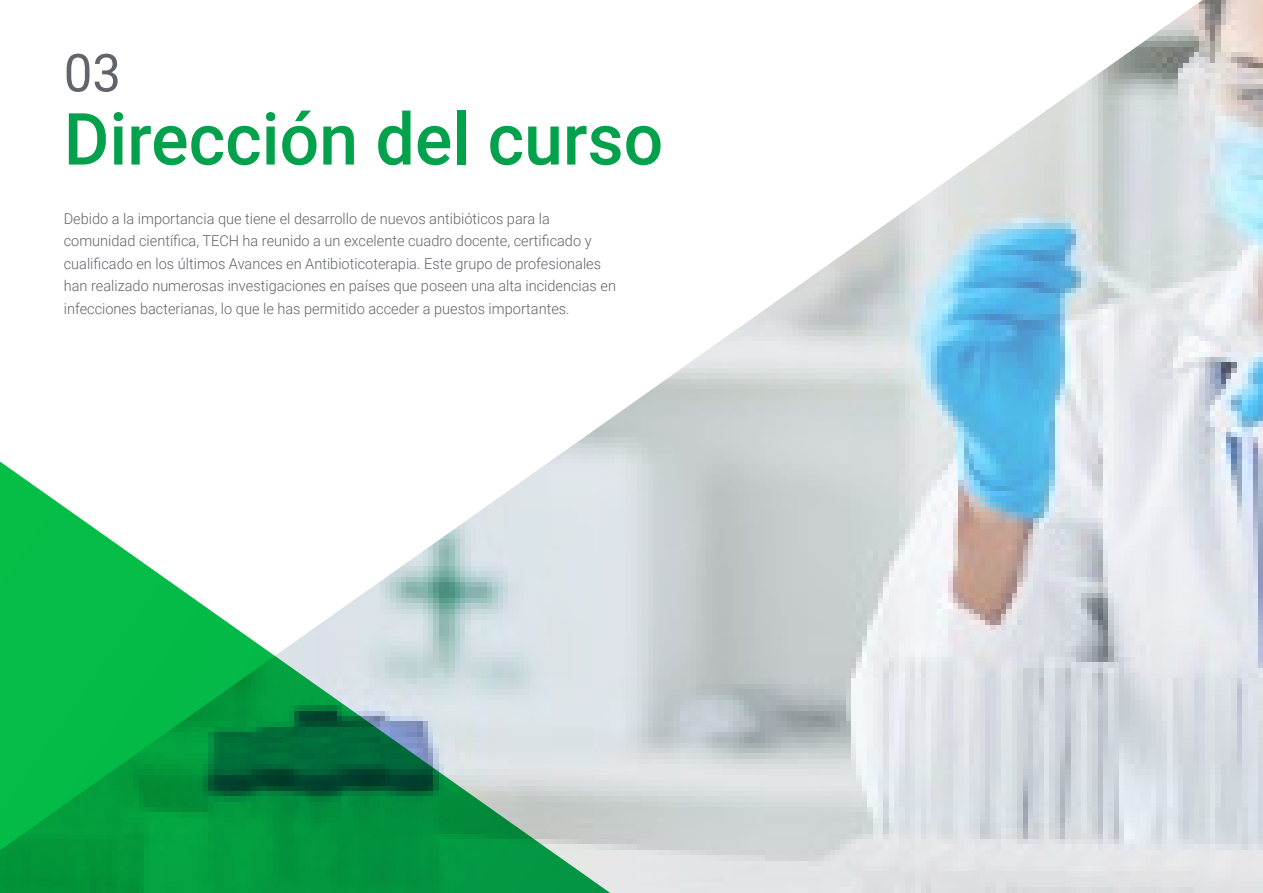
<style>
.page{position:relative;width:1263px;height:893px;background:#fff}
.page>*{position:absolute;margin:0;border:0;box-sizing:border-box;transform-origin:0 0}
.t1{font:500 72px "Roboto";color:#04a14d}
.t2{font:52.5px "Roboto";color:#61646a}
.t3{font:300 15px/22.5px "Roboto";color:#61646a}
</style>
<div class="page">
<img style="left:572px;top:0;width:691px;height:893px">
<svg style="left:0;top:446px;width:640px;height:447px"></svg>
<h2 class="t2" style="left:64px;top:36px;width:59px">03</h2>
<h1 class="t1" style="left:64px;top:89px;width:601px">Dirección del curso</h1>
<p class="t3" style="left:64px;top:207px;width:554px">Debido a la importancia que tiene el desarrollo de nuevos antibióticos para la comunidad científica, TECH ha reunido a un excelente cuadro docente, certificado y cualificado en los últimos Avances en Antibioticoterapia. Este grupo de profesionales han realizado numerosas investigaciones en países que poseen una alta incidencias en infecciones bacterianas, lo que le has permitido acceder a puestos importantes.</p>
</div>
